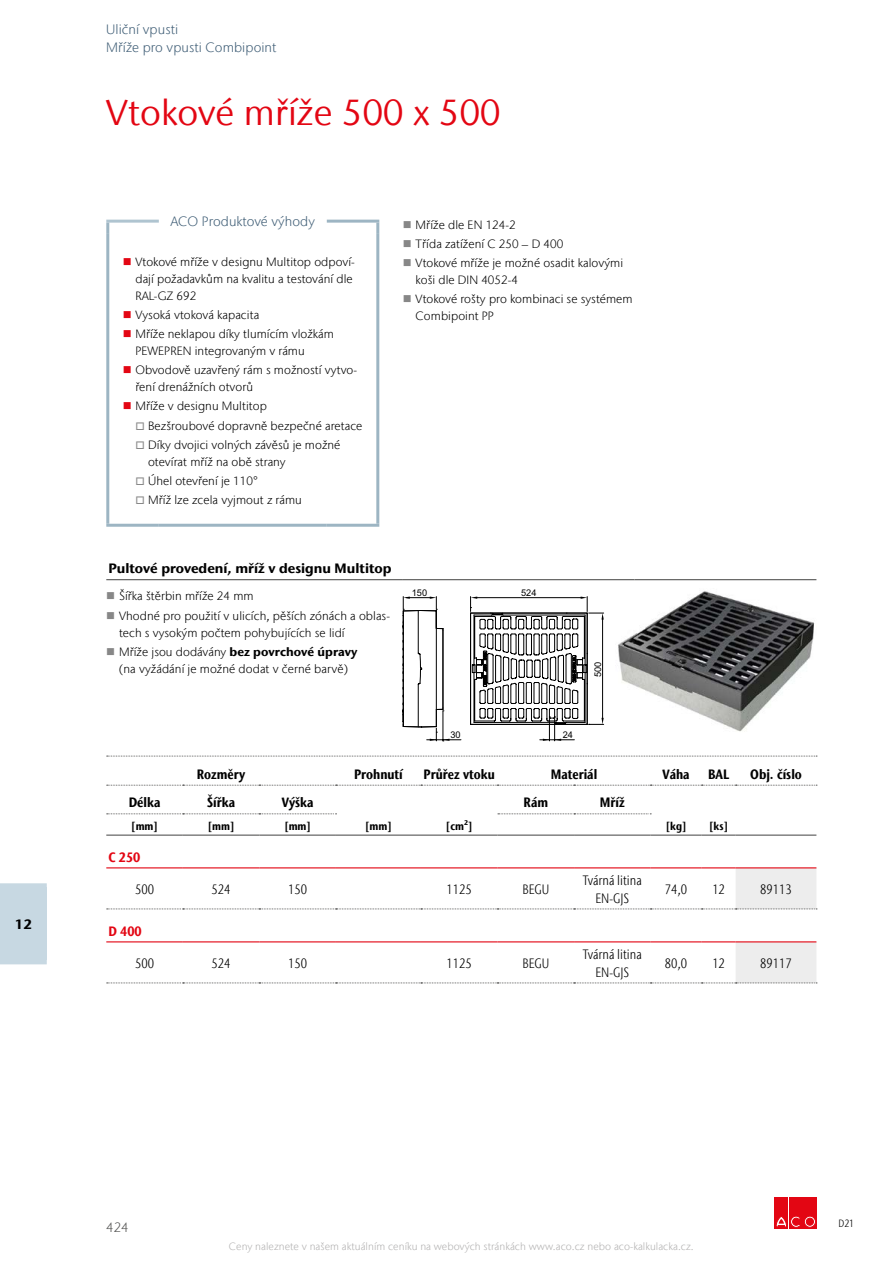
<style>
.page{position:relative;width:893px;height:1263px;background:#fff}
.page>*{position:absolute;margin:0;border:0;box-sizing:border-box;transform-origin:0 0}
.t1{font:36px "Stone Sans IIITC Com";letter-spacing:.005em;color:#e30613}
.t2{font:300 condensed 13.5px/17.9px "Stone Sans IIITC Com";color:#000;text-align:center}
.t3{font:700 condensed 13.5px "Stone Sans IIITC Com";color:#000}
.t4{font:300 13.5px/17.9px "Stone Sans IIITC Com";letter-spacing:.005em;color:#415f77}
.t5{font:700 13.5px "Stone Sans IIITC Com";color:#000}
.t6{font:700 condensed 13.5px "Stone Sans IIITC Com";color:#e30613}
.t7{font:300 13.5px "Stone Sans IIITC Com";color:#575756}
.t8{font:300 12px/17px "Stone Sans IIITC Com";letter-spacing:.005em;color:#000}
.t9{font:700 condensed 11.25px "Stone Sans IIITC Com";color:#000}
.t10{font:300 10.5px "Stone Sans IIITC Com";letter-spacing:.005em;color:#b3b2b2}
.t11{font:300 condensed 10.5px "Stone Sans IIITC Com";color:#000}
.t12{font:9.3px "Arial";color:#000}
.s1{color:#e30613}
.s2{color:#878787}
.s3{font-weight:700}
</style>
<div class="page">
<svg style="left:107px;top:756px;width:710px;height:1px"></svg>
<hr style="left:106px;top:220px;width:53px;height:3px;background:#afc4d0">
<svg style="left:106px;top:223px;width:3px;height:11px"></svg>
<hr style="left:327px;top:220px;width:52px;height:3px;background:#9db5c3">
<svg style="left:376px;top:223px;width:3px;height:11px"></svg>
<hr style="left:106px;top:234px;width:3px;height:290px;background:#9db5c3">
<hr style="left:376px;top:234px;width:3px;height:290px;background:#9db5c3">
<hr style="left:106px;top:524px;width:53px;height:3px;background:#9db5c3">
<hr style="left:159px;top:524px;width:168px;height:3px;background:#9db5c3">
<hr style="left:327px;top:524px;width:52px;height:3px;background:#9db5c3">
<hr style="left:106px;top:579px;width:297px;height:1px;background:#575756">
<hr style="left:403px;top:579px;width:231px;height:1px;background:#575756">
<hr style="left:634px;top:579px;width:182px;height:1px;background:#575756">
<svg style="left:403px;top:596px;width:201px;height:146px"></svg>
<img style="left:618px;top:591px;width:197px;height:141px">
<svg style="left:107px;top:785px;width:710px;height:1px"></svg>
<svg style="left:107px;top:813px;width:230px;height:1px"></svg>
<svg style="left:498px;top:813px;width:153px;height:1px"></svg>
<svg style="left:107px;top:868px;width:710px;height:115px"></svg>
<hr style="left:106px;top:834px;width:77px;height:2px;background:#575756">
<hr style="left:183px;top:834px;width:76px;height:2px;background:#575756">
<hr style="left:259px;top:834px;width:77px;height:2px;background:#575756">
<hr style="left:336px;top:834px;width:85px;height:2px;background:#575756">
<hr style="left:421px;top:834px;width:76px;height:2px;background:#575756">
<hr style="left:497px;top:834px;width:77px;height:2px;background:#575756">
<hr style="left:574px;top:834px;width:77px;height:2px;background:#575756">
<hr style="left:651px;top:834px;width:51px;height:2px;background:#575756">
<hr style="left:702px;top:834px;width:34px;height:2px;background:#575756">
<hr style="left:736px;top:834px;width:80px;height:2px;background:#575756">
<hr style="left:106px;top:867px;width:77px;height:1px;background:#e30613">
<hr style="left:183px;top:867px;width:76px;height:1px;background:#e30613">
<hr style="left:259px;top:867px;width:77px;height:1px;background:#e30613">
<hr style="left:336px;top:867px;width:85px;height:1px;background:#e30613">
<hr style="left:421px;top:867px;width:76px;height:1px;background:#e30613">
<hr style="left:497px;top:867px;width:77px;height:1px;background:#e30613">
<hr style="left:574px;top:867px;width:77px;height:1px;background:#e30613">
<hr style="left:651px;top:867px;width:51px;height:1px;background:#e30613">
<hr style="left:702px;top:867px;width:34px;height:1px;background:#e30613">
<hr style="left:736px;top:867px;width:80px;height:1px;background:#e30613">
<hr style="left:106px;top:941px;width:77px;height:1px;background:#e30613">
<hr style="left:183px;top:941px;width:76px;height:1px;background:#e30613">
<hr style="left:259px;top:941px;width:77px;height:1px;background:#e30613">
<hr style="left:336px;top:941px;width:85px;height:1px;background:#e30613">
<hr style="left:421px;top:941px;width:76px;height:1px;background:#e30613">
<hr style="left:497px;top:941px;width:77px;height:1px;background:#e30613">
<hr style="left:574px;top:941px;width:77px;height:1px;background:#e30613">
<hr style="left:651px;top:941px;width:51px;height:1px;background:#e30613">
<hr style="left:702px;top:941px;width:34px;height:1px;background:#e30613">
<hr style="left:736px;top:941px;width:80px;height:1px;background:#e30613">
<div style="left:775px;top:1197px;width:13px;height:31px;background:#e30613"></div>
<div style="left:789px;top:1197px;width:13px;height:31px;background:#e30613"></div>
<svg style="left:776px;top:1216px;width:24px;height:11px"></svg>
<div style="left:803px;top:1197px;width:13px;height:31px;background:#e30613"></div>
<svg style="left:804px;top:1216px;width:11px;height:11px"></svg>
<div style="left:804px;top:1216px;width:12px;height:11px;border:1px solid #e30613;border-radius:50%"></div>
<div style="left:806px;top:1218px;width:7px;height:7px;background:#e30613;border-radius:50%"></div>
<div style="left:806px;top:1218px;width:7px;height:7px;border:1px solid #e30613;border-radius:50%"></div>
<div style="left:0;top:887px;width:47px;height:73px;background:#c7d8e2"></div>
<div style="left:0;top:883px;width:47px;height:9px;background:#c7d8e2"></div>
<div style="left:0;top:956px;width:47px;height:8px;background:#c7d8e2"></div>
<p class="t5" style="left:15px;top:915px;width:19px">12</p>
<p class="t4" style="left:106px;top:20px;width:172px">Uliční vpusti<br>Mříže pro vpusti Combipoint</p>
<h1 class="t1" style="left:106px;top:90px;width:396px">Vtokové mříže 500 x 500</h1>
<p class="t4" style="left:171px;top:213px;width:146px">ACO Produktové výhody</p>
<p class="t8" style="left:135px;top:253px;width:221px;text-indent:-13px"><span class="s1">■</span> Vtokové mříže v designu Multitop odpoví&shy;dají požadavkům na kvalitu a testování dle<br>RAL-GZ 692</p>
<p class="t8" style="left:123px;top:306px;width:138px"><span class="s1">■</span> Vysoká vtoková kapacita</p>
<p class="t8" style="left:135px;top:325px;width:200px;text-indent:-13px"><span class="s1">■</span> Mříže neklapou díky tlumícím vložkám<br>PEWEPREN integrovaným v rámu</p>
<p class="t8" style="left:135px;top:361px;width:223px;text-indent:-13px"><span class="s1">■</span> Obvodově uzavřený rám s možností vytvo&shy;ření drenážních otvorů</p>
<p class="t8" style="left:123px;top:398px;width:146px"><span class="s1">■</span> Mříže v designu Multitop</p>
<p class="t8" style="left:135px;top:417px;width:229px"><span class="s2">□</span> Bezšroubové dopravně bezpečné aretace</p>
<p class="t8" style="left:148px;top:436px;width:194px;text-indent:-13px"><span class="s2">□</span> Díky dvojici volných závěsů je možné otevírat mříž na obě strany</p>
<p class="t8" style="left:135px;top:472px;width:124px"><span class="s2">□</span> Úhel otevření je 110°</p>
<p class="t8" style="left:135px;top:491px;width:168px"><span class="s2">□</span> Mříž lze zcela vyjmout z rámu</p>
<p class="t8" style="left:403px;top:216px;width:114px"><span class="s2">■</span> Mříže dle EN 124-2</p>
<p class="t8" style="left:403px;top:235px;width:162px"><span class="s2">■</span> Třída zatížení C 250 – D 400</p>
<p class="t8" style="left:416px;top:255px;width:209px;text-indent:-13px"><span class="s2">■</span> Vtokové mříže je možné osadit kalovými koši dle DIN 4052-4</p>
<p class="t8" style="left:416px;top:291px;width:219px;text-indent:-13px"><span class="s2">■</span> Vtokové rošty pro kombinaci se systémem<br>Combipoint PP</p>
<p class="t5" style="left:108px;top:560px;width:285px">Pultové provedení, mříž v designu Multitop</p>
<p class="t8" style="left:106px;top:588px;width:149px"><span class="s2">■</span> Šířka štěrbin mříže 24 mm</p>
<p class="t8" style="left:119px;top:607px;width:272px;text-indent:-13px"><span class="s2">■</span> Vhodné pro použití v ulicích, pěších zónách a oblas&shy;tech s vysokým počtem pohybujících se lidí</p>
<p class="t8" style="left:106px;top:643px;width:253px;text-align:center"><span class="s2">■</span> Mříže jsou dodávány <span class="s3">bez povrchové úpravy </span>(na vyžádání je možné dodat v černé barvě)</p>
<p class="t12" style="left:412px;top:586px;width:17px">150</p>
<p class="t12" style="left:450px;top:728px;width:12px">30</p>
<p class="t12" style="left:521px;top:586px;width:17px">524</p>
<p class="t12" style="left:591px;top:677px;width:17px;rotate:-90deg">500</p>
<p class="t12" style="left:563px;top:728px;width:12px">24</p>
<p class="t3" style="left:197px;top:765px;width:50px">Rozměry</p>
<p class="t3" style="left:354px;top:765px;width:50px">Prohnutí</p>
<p class="t3" style="left:424px;top:765px;width:73px">Průřez vtoku</p>
<p class="t3" style="left:551px;top:765px;width:48px">Materiál</p>
<p class="t3" style="left:663px;top:765px;width:29px">Váha</p>
<p class="t3" style="left:708px;top:765px;width:22px">BAL</p>
<p class="t3" style="left:750px;top:765px;width:53px">Obj. číslo</p>
<p class="t3" style="left:129px;top:794px;width:33px">Délka</p>
<p class="t3" style="left:207px;top:794px;width:30px">Šířka</p>
<p class="t3" style="left:282px;top:794px;width:33px">Výška</p>
<p class="t3" style="left:524px;top:794px;width:26px">Rám</p>
<p class="t3" style="left:600px;top:794px;width:27px">Mříž</p>
<p class="t9" style="left:131px;top:819px;width:28px">[mm]</p>
<p class="t9" style="left:208px;top:819px;width:28px">[mm]</p>
<p class="t9" style="left:284px;top:819px;width:28px">[mm]</p>
<p class="t9" style="left:365px;top:819px;width:28px">[mm]</p>
<p class="t9" style="left:446px;top:819px;width:28px">[cm²]</p>
<p class="t9" style="left:666px;top:819px;width:22px">[kg]</p>
<p class="t9" style="left:709px;top:819px;width:21px">[ks]</p>
<p class="t6" style="left:108px;top:848px;width:33px">C 250</p>
<p class="t2" style="left:135px;top:880px;width:20px">500</p>
<p class="t2" style="left:212px;top:880px;width:20px">524</p>
<p class="t2" style="left:288px;top:880px;width:20px">150</p>
<p class="t2" style="left:447px;top:880px;width:27px">1125</p>
<p class="t2" style="left:522px;top:880px;width:28px">BEGU</p>
<p class="t2" style="left:583px;top:871px;width:60px">Tvárná litina<br>EN-GJS</p>
<p class="t2" style="left:665px;top:880px;width:24px">74,0</p>
<p class="t2" style="left:712px;top:880px;width:14px">12</p>
<p class="t2" style="left:760px;top:880px;width:33px">89113</p>
<p class="t6" style="left:108px;top:922px;width:35px">D 400</p>
<p class="t2" style="left:135px;top:954px;width:20px">500</p>
<p class="t2" style="left:212px;top:954px;width:20px">524</p>
<p class="t2" style="left:288px;top:954px;width:20px">150</p>
<p class="t2" style="left:447px;top:954px;width:27px">1125</p>
<p class="t2" style="left:522px;top:954px;width:28px">BEGU</p>
<p class="t2" style="left:583px;top:945px;width:60px">Tvárná litina<br>EN-GJS</p>
<p class="t2" style="left:665px;top:954px;width:24px">80,0</p>
<p class="t2" style="left:712px;top:954px;width:14px">12</p>
<p class="t2" style="left:760px;top:954px;width:33px">89117</p>
<p class="t7" style="left:106px;top:1219px;width:24px">424</p>
<p class="t10" style="left:229px;top:1240px;width:466px">Ceny naleznete v našem aktuálním ceníku na webových stránkách www.aco.cz nebo aco-kalkulacka.cz.</p>
<p class="t11" style="left:838px;top:1217px;width:17px">D21</p>
</div>
